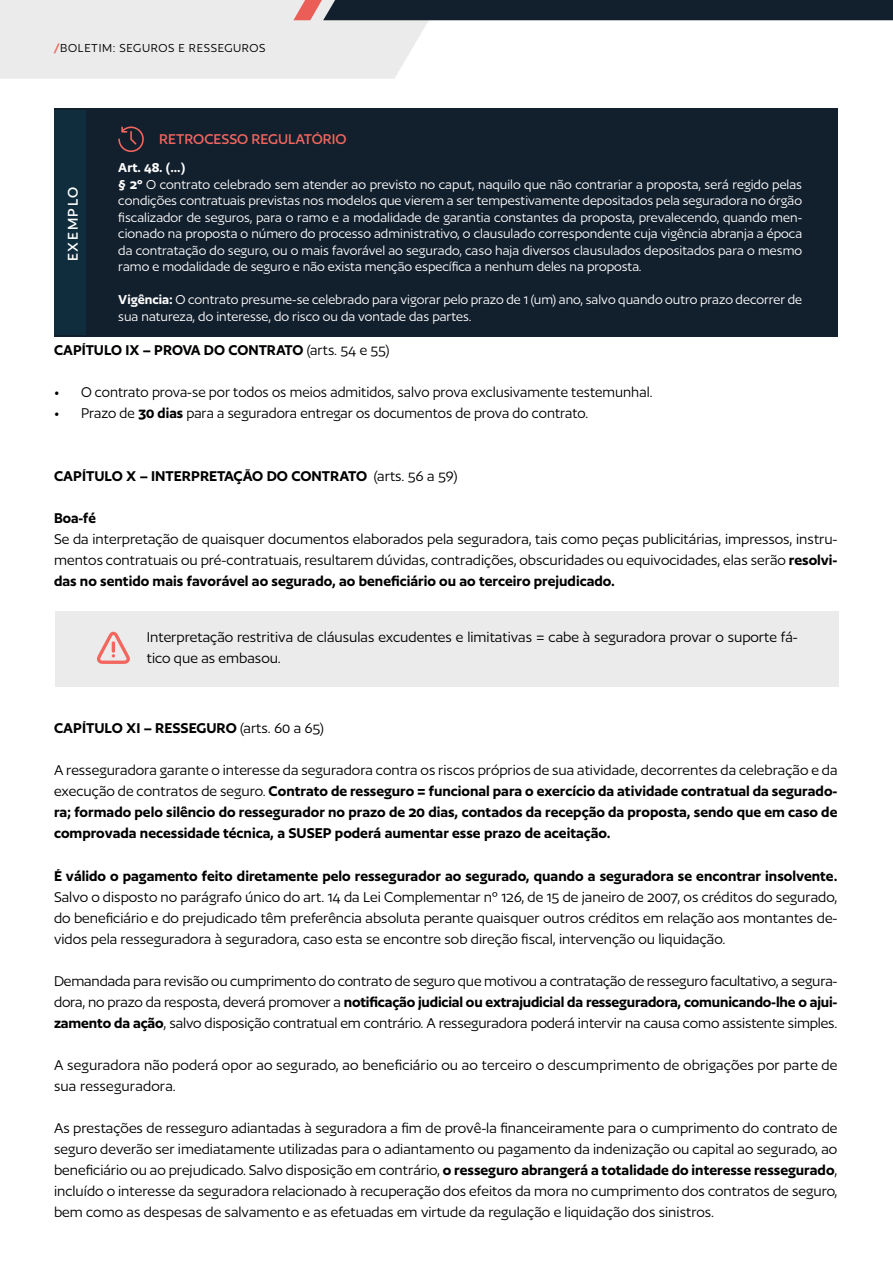
<style>
.page{position:relative;width:893px;height:1263px;background:#fff}
.page>*{position:absolute;margin:0;border:0;box-sizing:border-box;transform-origin:0 0}
.t1{font:16.5px/21px "Author";color:#000;text-align:justify}
.t2{font:600 16.5px/21px "Author";color:#000;text-align:justify}
.t3{font:500 16.5px "Author";color:#f2665e}
.t4{font:500 16.5px "Author";letter-spacing:.1em;color:#fff}
.t5{font:15px/16.5px "Author";color:#fff}
.t6{font:13.5px "Author";letter-spacing:.05em;color:#000}
.s1{font-weight:700;color:#f2665e}
.s2{font-weight:600}
.s3{font-weight:400}
</style>
<div class="page">
<svg style="left:0;top:0;width:893px;height:79px"></svg>
<div style="left:56px;top:611px;width:783px;height:75px;background:#ebebeb"></div>
<svg style="left:97px;top:631px;width:33px;height:33px"></svg>
<div style="left:54px;top:108px;width:783px;height:229px;background:#121f2d"></div>
<svg style="left:118px;top:126px;width:26px;height:26px"></svg>
<div style="left:54px;top:111px;width:32px;height:224px;background:#102d3e"></div>
<p class="t6" style="left:54px;top:42px;width:213px"><span class="s1">/</span>BOLETIM: SEGUROS E RESSEGUROS</p>
<p class="t4" style="left:64px;top:261px;width:76px;rotate:-90deg">EXEMPLO</p>
<p class="t3" style="left:159px;top:131px;width:189px">RETROCESSO REGULATÓRIO</p>
<p class="t5" style="left:118px;top:159px;width:685px"><span class="s2">Art. 48. (...)<br>§ 2º</span> O contrato celebrado sem atender ao previsto no caput, naquilo que não contrariar a proposta, será regido pelas condições contratuais previstas nos modelos que vierem a ser tempestivamente depositados pela seguradora no órgão fiscalizador de seguros, para o ramo e a modalidade de garantia constantes da proposta, prevalecendo, quando men&shy;cionado na proposta o número do processo administrativo, o clausulado correspondente cuja vigência abranja a época da contratação do seguro, ou o mais favorável ao segurado, caso haja diversos clausulados depositados para o mesmo ramo e modalidade de seguro e não exista menção específica a nenhum deles na proposta.</p>
<p class="t5" style="left:118px;top:291px;width:685px"><span class="s2">Vigência:</span> O contrato presume-se celebrado para vigorar pelo prazo de 1 (um) ano, salvo quando outro prazo decorrer de sua natureza, do interesse, do risco ou da vontade das partes.</p>
<p class="t2" style="left:54px;top:339px;width:337px">CAPÍTULO IX – PROVA DO CONTRATO <span class="s3">(arts. 54 e 55)</span></p>
<p class="t1" style="left:54px;top:381px;width:600px">• O contrato prova-se por todos os meios admitidos, salvo prova exclusivamente testemunhal.</p>
<p class="t1" style="left:54px;top:402px;width:536px">• Prazo de <span class="s2">30 dias</span> para a seguradora entregar os documentos de prova do contrato.</p>
<p class="t2" style="left:54px;top:465px;width:405px">CAPÍTULO X – INTERPRETAÇÃO DO CONTRATO <span class="s3">(arts. 56 a 59)</span></p>
<p class="t2" style="left:54px;top:507px;width:43px">Boa-fé</p>
<p class="t1" style="left:54px;top:528px;width:785px">Se da interpretação de quaisquer documentos elaborados pela seguradora, tais como peças publicitárias, impressos, instru&shy;mentos contratuais ou pré-contratuais, resultarem dúvidas, contradições, obscuridades ou equivocidades, elas serão <span class="s2">resolvi&shy;das no sentido mais favorável ao segurado, ao beneficiário ou ao terceiro prejudicado.</span></p>
<p class="t1" style="left:147px;top:627px;width:653px">Interpretação restritiva de cláusulas excudentes e limitativas = cabe à seguradora provar o suporte fá&shy;tico que as embasou.</p>
<p class="t2" style="left:54px;top:717px;width:271px">CAPÍTULO XI – RESSEGURO <span class="s3">(arts. 60 a 65)</span></p>
<p class="t2" style="left:54px;top:759px;width:785px"><span class="s3">A resseguradora garante o interesse da seguradora contra os riscos próprios de sua atividade, decorrentes da celebração e da execução de contratos de seguro.</span> Contrato de resseguro = funcional para o exercício da atividade contratual da segurado&shy;ra; formado pelo silêncio do ressegurador no prazo de 20 dias, contados da recepção da proposta, sendo que em caso de comprovada necessidade técnica, a SUSEP poderá aumentar esse prazo de aceitação.</p>
<p class="t2" style="left:54px;top:865px;width:785px">É válido o pagamento feito diretamente pelo ressegurador ao segurado, quando a seguradora se encontrar insolvente.</p>
<p class="t1" style="left:54px;top:886px;width:785px">Salvo o disposto no parágrafo único do art. 14 da Lei Complementar nº 126, de 15 de janeiro de 2007, os créditos do segurado, do beneficiário e do prejudicado têm preferência absoluta perante quaisquer outros créditos em relação aos montantes de&shy;vidos pela resseguradora à seguradora, caso esta se encontre sob direção fiscal, intervenção ou liquidação.</p>
<p class="t1" style="left:54px;top:970px;width:785px">Demandada para revisão ou cumprimento do contrato de seguro que motivou a contratação de resseguro facultativo, a segura&shy;dora, no prazo da resposta, deverá promover a <span class="s2">notificação judicial ou extrajudicial da resseguradora, comunicando-lhe o ajui&shy;zamento da ação</span>, salvo disposição contratual em contrário. A resseguradora poderá intervir na causa como assistente simples.</p>
<p class="t1" style="left:54px;top:1054px;width:785px">A seguradora não poderá opor ao segurado, ao beneficiário ou ao terceiro o descumprimento de obrigações por parte de sua resseguradora.</p>
<p class="t1" style="left:54px;top:1117px;width:785px">As prestações de resseguro adiantadas à seguradora a fim de provê-la financeiramente para o cumprimento do contrato de seguro deverão ser imediatamente utilizadas para o adiantamento ou pagamento da indenização ou capital ao segurado, ao beneficiário ou ao prejudicado. Salvo disposição em contrário, <span class="s2">o resseguro abrangerá a totalidade do interesse ressegurado</span>, incluído o interesse da seguradora relacionado à recuperação dos efeitos da mora no cumprimento dos contratos de seguro, bem como as despesas de salvamento e as efetuadas em virtude da regulação e liquidação dos sinistros.</p>
</div>
